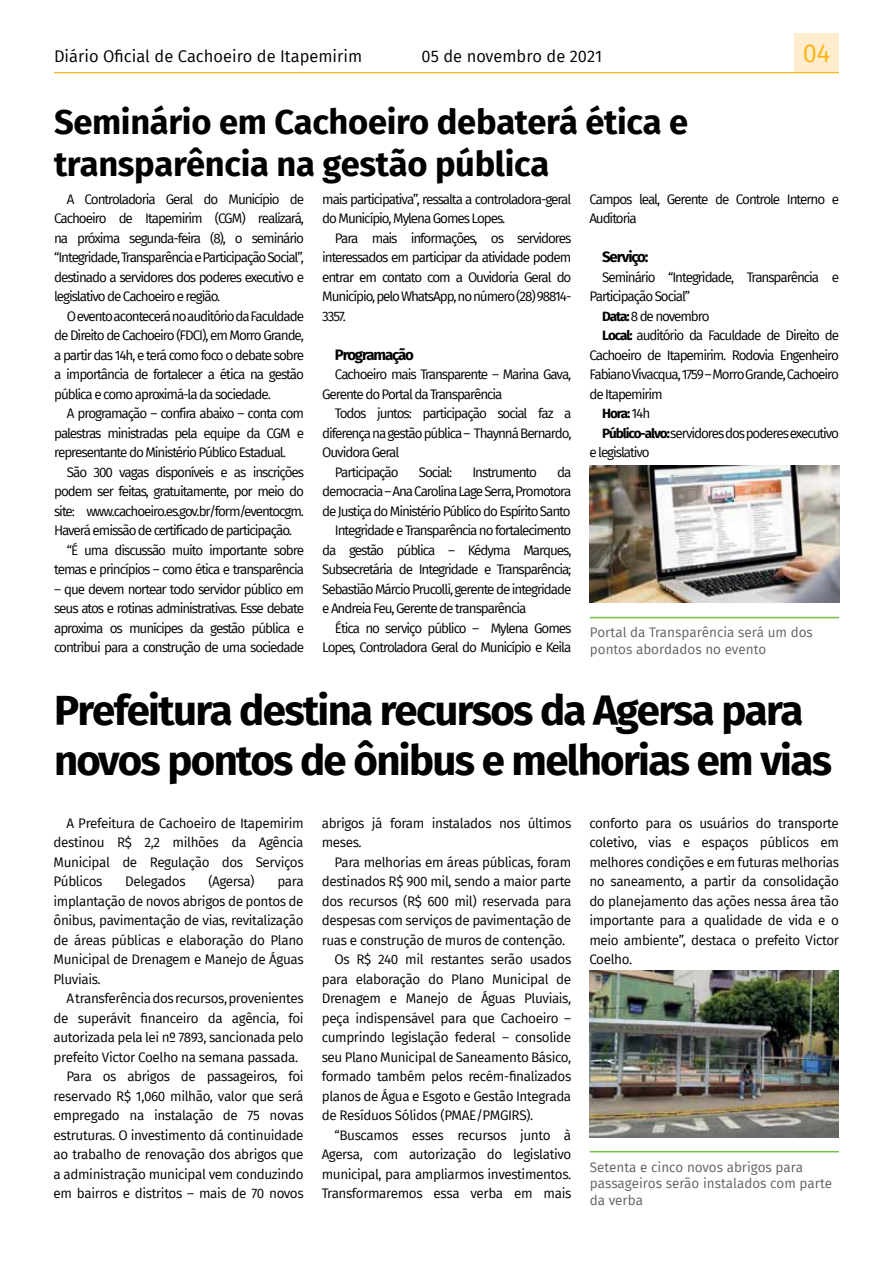
<style>
.page{position:relative;width:893px;height:1263px;background:#fff}
.page>*{position:absolute;margin:0;border:0;box-sizing:border-box;transform-origin:0 0}
.t1{font:700 42px/50.4px "Fira Sans";letter-spacing:-.04em;color:#000}
.t2{font:700 34.5px/41.4px "Fira Sans";letter-spacing:-.01em;color:#000}
.t3{font:25.5px "Fira Sans";color:#fcb515}
.t4{font:16.5px "Fira Sans";color:#000}
.t5{font:700 15px "Fira Sans";letter-spacing:-.08em;color:#000}
.t6{font:13.5px/19.5px "Fira Sans";letter-spacing:-.08em;color:#000;text-align:justify}
.t7{font:13.5px/19.5px "Fira Sans";letter-spacing:-.03em;color:#000}
.t8{font:13.5px/16.6px "Fira Sans";color:#5e6164}
.t9{font:700 13.5px "Fira Sans";color:#000}
.s1{font-weight:700}
.s2{font-weight:400}
</style>
<div class="page">
<div style="left:794px;top:33px;width:45px;height:40px;background:#ffedce"></div>
<hr style="left:54px;top:72px;width:785px;height:1px;background:#fcb515">
<img style="left:589px;top:466px;width:250px;height:137px">
<img style="left:589px;top:971px;width:250px;height:167px">
<hr style="left:590px;top:617px;width:249px;height:1px;background:#75c044">
<hr style="left:590px;top:1151px;width:249px;height:1px;background:#75c044">
<p class="t4" style="left:54px;top:43px;width:310px">Diário Oficial de Cachoeiro de Itapemirim</p>
<p class="t4" style="left:422px;top:43px;width:182px">05 de novembro de 2021</p>
<h3 class="t3" style="left:803px;top:34px;width:29px">04</h3>
<h2 class="t2" style="left:54px;top:99px;width:636px">Seminário em Cachoeiro debaterá ética e transparência na gestão pública</h2>
<p class="t6" style="left:54px;top:189px;width:251px;text-indent:13px">A Controladoria Geral do Município de Cachoeiro de Itapemirim (CGM) realizará, na próxima segunda-feira (8), o seminário “Integridade, Transparência e Participação Social”, destinado a servidores dos poderes executivo e legislativo de Cachoeiro e região.</p>
<p class="t6" style="left:54px;top:306px;width:251px;text-indent:13px">O evento acontecerá no auditório da Faculdade de Direito de Cachoeiro (FDCI), em Morro Grande, a partir das 14h, e terá como foco o debate sobre a importância de fortalecer a ética na gestão pública e como aproximá-la da sociedade.</p>
<p class="t6" style="left:54px;top:403px;width:251px;text-indent:13px">A programação – confira abaixo – conta com palestras ministradas pela equipe da CGM e representante do Ministério Público Estadual.</p>
<p class="t6" style="left:67px;top:462px;width:239px">São 300 vagas disponíveis e as inscrições</p>
<p class="t6" style="left:54px;top:481px;width:251px">podem ser feitas, gratuitamente, por meio do</p>
<p class="t6" style="left:54px;top:501px;width:251px">site: www.cachoeiro.es.gov.br/form/eventocgm.</p>
<p class="t6" style="left:54px;top:520px;width:239px">Haverá emissão de certificado de participação.</p>
<p class="t6" style="left:67px;top:540px;width:239px">“É uma discussão muito importante sobre</p>
<p class="t6" style="left:54px;top:559px;width:251px">temas e princípios – como ética e transparência</p>
<p class="t6" style="left:54px;top:579px;width:251px">– que devem nortear todo servidor público em seus atos e rotinas administrativas. Esse debate aproxima os munícipes da gestão pública e contribui para a construção de uma sociedade</p>
<p class="t6" style="left:322px;top:189px;width:251px">mais participativa”, ressalta a controladora-geral do Município, Mylena Gomes Lopes.</p>
<p class="t6" style="left:322px;top:228px;width:251px;text-indent:13px">Para mais informações, os servidores interessados em participar da atividade podem entrar em contato com a Ouvidoria Geral do Município, pelo WhatsApp, no número (28) 98814- 3357.</p>
<p class="t5" style="left:335px;top:342px;width:80px">Programação</p>
<p class="t6" style="left:322px;top:365px;width:251px;text-indent:13px">Cachoeiro mais Transparente – Marina Gava,<br>Gerente do Portal da Transparência</p>
<p class="t6" style="left:335px;top:404px;width:238px">Todos juntos: participação social faz a</p>
<p class="t6" style="left:322px;top:423px;width:251px">diferença na gestão pública – Thaynná Bernardo,</p>
<p class="t6" style="left:322px;top:443px;width:79px">Ouvidora Geral</p>
<p class="t6" style="left:335px;top:462px;width:65px">Participação</p>
<p class="t6" style="left:419px;top:462px;width:35px">Social:</p>
<p class="t6" style="left:472px;top:462px;width:66px">Instrumento</p>
<p class="t6" style="left:557px;top:462px;width:16px">da</p>
<p class="t6" style="left:322px;top:481px;width:251px">democracia – Ana Carolina Lage Serra, Promotora</p>
<p class="t6" style="left:322px;top:501px;width:250px">de Justiça do Ministério Público do Espírito Santo</p>
<p class="t6" style="left:335px;top:520px;width:238px">Integridade e Transparência no fortalecimento</p>
<p class="t6" style="left:322px;top:540px;width:251px">da gestão pública – Kédyma Marques,</p>
<p class="t6" style="left:322px;top:559px;width:251px">Subsecretária de Integridade e Transparência;</p>
<p class="t6" style="left:322px;top:579px;width:251px">Sebastião Márcio Prucolli, gerente de integridade</p>
<p class="t6" style="left:322px;top:598px;width:206px">e Andreia Feu, Gerente de transparência</p>
<p class="t6" style="left:335px;top:618px;width:238px">Ética no serviço público – Mylena Gomes</p>
<p class="t6" style="left:322px;top:637px;width:251px">Lopes, Controladora Geral do Município e Keila</p>
<p class="t6" style="left:589px;top:189px;width:251px">Campos leal, Gerente de Controle Interno e<br>Auditoria</p>
<p class="t5" style="left:602px;top:244px;width:48px">Serviço:</p>
<p class="t6" style="left:602px;top:267px;width:238px">Seminário “Integridade, Transparência e</p>
<p class="t6" style="left:589px;top:287px;width:102px">Participação Social”</p>
<p class="t6" style="left:602px;top:306px;width:109px"><span class="s1">Data:</span> 8 de novembro</p>
<p class="t6" style="left:602px;top:326px;width:238px"><span class="s1">Local:</span> auditório da Faculdade de Direito de</p>
<p class="t6" style="left:589px;top:345px;width:251px">Cachoeiro de Itapemirim. Rodovia Engenheiro</p>
<p class="t6" style="left:589px;top:365px;width:251px">Fabiano Vivacqua, 1759 – Morro Grande, Cachoeiro</p>
<p class="t6" style="left:589px;top:384px;width:75px">de Itapemirim</p>
<p class="t9" style="left:602px;top:402px;width:50px">Hora: <span class="s2">14h</span></p>
<p class="t6" style="left:602px;top:423px;width:238px"><span class="s1">Público-alvo:</span> servidores dos poderes executivo</p>
<p class="t6" style="left:589px;top:442px;width:62px">e legislativo</p>
<p class="t8" style="left:590px;top:624px;width:224px">Portal da Transparência será um dos pontos abordados no evento</p>
<h1 class="t1" style="left:54px;top:682px;width:779px">Prefeitura destina recursos da Agersa para novos pontos de ônibus e melhorias em vias</h1>
<p class="t6" style="left:54px;top:813px;width:252px;text-indent:13px">A Prefeitura de Cachoeiro de Itapemirim destinou R$ 2,2 milhões da Agência Municipal de Regulação dos Serviços Públicos</p>
<p class="t6" style="left:589px;top:813px;width:251px">conforto para os usuários do transporte coletivo, vias e espaços públicos em melhores condições e em futuras melhorias no saneamento, a partir da consolidação do planejamento das ações nessa área tão importante para a qualidade de vida e o meio ambiente”, destaca o prefeito Victor Coelho.</p>
<p class="t7" style="left:322px;top:813px;width:251px">abrigos já foram instalados nos últimos meses.</p>
<p class="t7" style="left:334px;top:852px;width:238px">Para melhorias em áreas públicas, foram</p>
<p class="t7" style="left:322px;top:871px;width:251px">destinados R$ 900 mil, sendo a maior parte</p>
<p class="t7" style="left:322px;top:891px;width:251px">dos recursos (R$ 600 mil) reservada para</p>
<p class="t7" style="left:322px;top:910px;width:251px">despesas com serviços de pavimentação de</p>
<p class="t7" style="left:322px;top:930px;width:245px">ruas e construção de muros de contenção.</p>
<p class="t7" style="left:334px;top:949px;width:238px">Os R$ 240 mil restantes serão usados</p>
<p class="t7" style="left:322px;top:969px;width:251px">para elaboração do Plano Municipal de</p>
<p class="t7" style="left:322px;top:988px;width:251px">Drenagem e Manejo de Águas Pluviais,</p>
<p class="t7" style="left:322px;top:1008px;width:251px">peça indispensável para que Cachoeiro –</p>
<p class="t7" style="left:322px;top:1027px;width:251px">cumprindo legislação federal – consolide</p>
<p class="t7" style="left:322px;top:1047px;width:251px">seu Plano Municipal de Saneamento Básico,</p>
<p class="t7" style="left:322px;top:1066px;width:251px">formado também pelos recém-finalizados</p>
<p class="t7" style="left:322px;top:1086px;width:251px">planos de Água e Esgoto e Gestão Integrada</p>
<p class="t7" style="left:322px;top:1105px;width:213px">de Resíduos Sólidos (PMAE/PMGIRS).</p>
<p class="t7" style="left:334px;top:1125px;width:238px">“Buscamos esses recursos junto à</p>
<p class="t7" style="left:322px;top:1144px;width:251px">Agersa, com autorização do legislativo</p>
<p class="t7" style="left:322px;top:1164px;width:251px">municipal, para ampliarmos investimentos.</p>
<p class="t7" style="left:322px;top:1183px;width:251px">Transformaremos essa verba em mais</p>
<p class="t7" style="left:125px;top:872px;width:62px">Delegados</p>
<p class="t6" style="left:208px;top:872px;width:48px">(Agersa)</p>
<p class="t6" style="left:54px;top:872px;width:252px;text-indent:224px">para implantação de novos abrigos de pontos de ônibus, pavimentação de vias, revitalização de áreas públicas e elaboração do Plano Municipal de Drenagem e Manejo de Águas Pluviais.</p>
<p class="t7" style="left:66px;top:988px;width:239px">A transferência dos recursos, provenientes</p>
<p class="t7" style="left:54px;top:1008px;width:252px">de superávit financeiro da agência, foi</p>
<p class="t7" style="left:54px;top:1027px;width:252px">autorizada pela lei nº 7893, sancionada pelo</p>
<p class="t7" style="left:54px;top:1047px;width:246px">prefeito Victor Coelho na semana passada.</p>
<p class="t7" style="left:66px;top:1066px;width:239px">Para os abrigos de passageiros, foi</p>
<p class="t7" style="left:54px;top:1086px;width:252px">reservado R$ 1,060 milhão, valor que será</p>
<p class="t7" style="left:54px;top:1105px;width:252px">empregado na instalação de 75 novas</p>
<p class="t7" style="left:54px;top:1125px;width:252px">estruturas. O investimento dá continuidade</p>
<p class="t7" style="left:54px;top:1144px;width:252px">ao trabalho de renovação dos abrigos que</p>
<p class="t7" style="left:54px;top:1164px;width:252px">a administração municipal vem conduzindo</p>
<p class="t7" style="left:54px;top:1183px;width:252px">em bairros e distritos – mais de 70 novos</p>
<p class="t8" style="left:590px;top:1158px;width:244px">Setenta e cinco novos abrigos para passageiros serão instalados com parte da verba</p>
</div>
